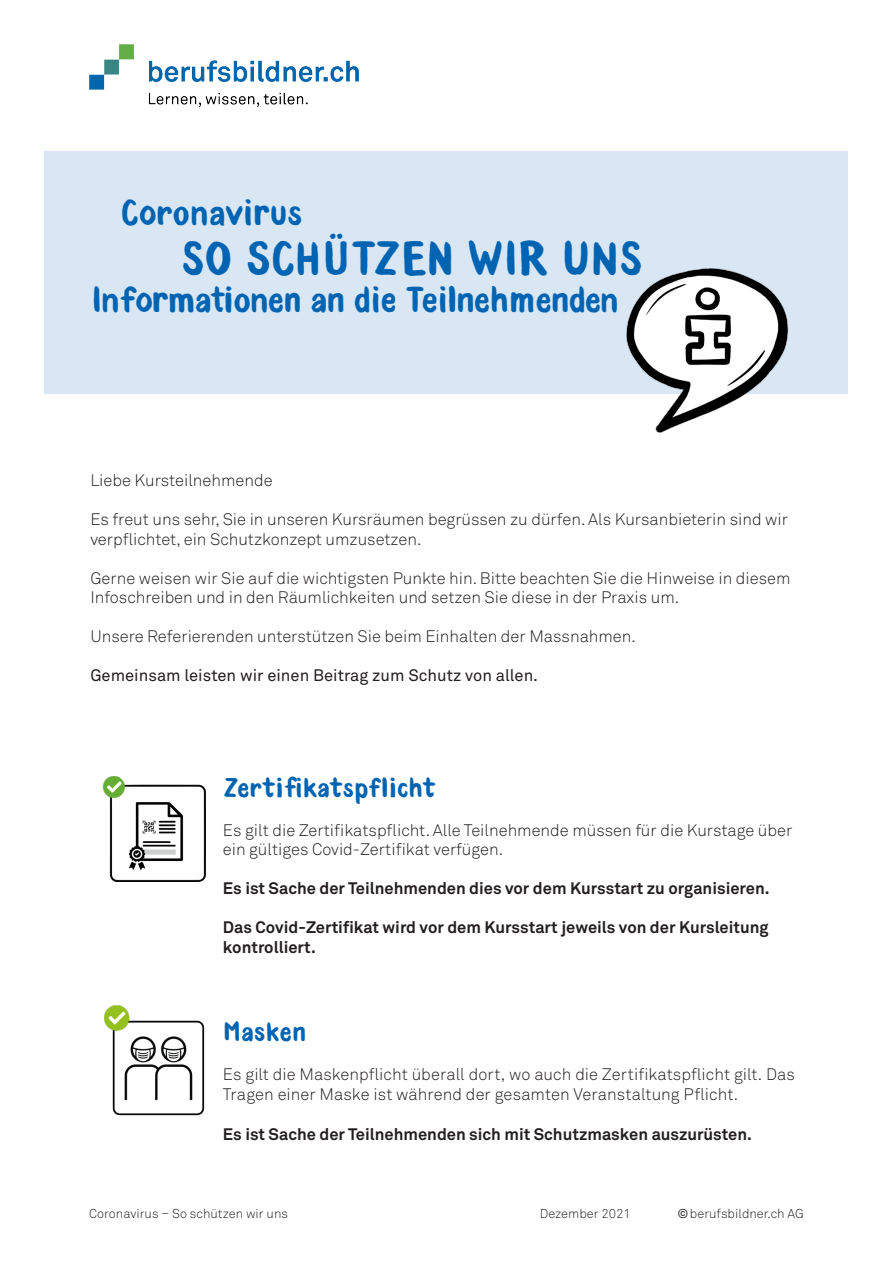
<style>
.page{position:relative;width:893px;height:1263px;background:#fff}
.page>*{position:absolute;margin:0;border:0;box-sizing:border-box;transform-origin:0 0}
.Titel_32pt{font:700 48px "Stift";letter-spacing:-.01em;color:#0164b2}
.Titel_32pt-2{font:700 36px "Stift";letter-spacing:-.01em;color:#0164b2}
.Titel_24pt{font:700 36px "Stift";letter-spacing:.005em;color:#0164b2}
.Titel_18pt{font:700 27px "Stift";letter-spacing:.015em;color:#0164b2}
.Titel_18pt-2{font:300 16.5px/19.5px "Akkurat Std";color:#231f20}
.Fliesstext_9_5pt{font:700 16.5px/19.5px "Akkurat Std";color:#231f20}
.Fliesstext_9_5pt-2{font:300 16.5px/19.5px "Akkurat Std";color:#231f20}
.t1{font:16.5px "Akkurat Std";color:#231f20}
.t2{font:300 12.75px "Akkurat Std";letter-spacing:.005em;color:#231f20}
.s1{font-weight:400}
</style>
<div class="page">
<img style="left:89px;top:45px;width:270px;height:61px">
<div style="left:45px;top:151px;width:803px;height:242px;background:#d9e7f4"></div>
<img style="left:590px;top:268px;width:230px;height:165px">
<img style="left:103px;top:776px;width:103px;height:105px">
<img style="left:112px;top:1020px;width:93px;height:96px">
<img style="left:105px;top:1005px;width:26px;height:26px">
<p class="Titel_24pt" style="left:121px;top:191px;width:183px">Coronavirus</p>
<p class="Titel_32pt" style="left:180px;top:229px;width:463px">SO SCHÜTZEN WIR UNS</p>
<p class="Titel_32pt-2" style="left:91px;top:278px;width:529px">Informationen an die Teilnehmenden</p>
<p class="Titel_18pt-2" style="left:90px;top:470px;width:184px">Liebe Kursteilnehmende</p>
<p class="Titel_18pt-2" style="left:90px;top:509px;width:699px">Es freut uns sehr, Sie in unseren Kursräumen begrüssen zu dürfen. Als Kursanbieterin sind wir verpflichtet, ein Schutzkonzept umzusetzen.</p>
<p class="Titel_18pt-2" style="left:90px;top:568px;width:702px">Gerne weisen wir Sie auf die wichtigsten Punkte hin. Bitte beachten Sie die Hinweise in diesem<br>Infoschreiben und in den Räumlichkeiten und setzen Sie diese in der Praxis um.</p>
<p class="Titel_18pt-2" style="left:90px;top:626px;width:547px">Unsere Referierenden unterstützen Sie beim Einhalten der Massnahmen.</p>
<p class="t1" style="left:90px;top:666px;width:449px">Gemeinsam leisten wir einen Beitrag zum Schutz von allen.</p>
<p class="Titel_18pt" style="left:223px;top:771px;width:212px">Zertifikatspflicht</p>
<p class="Fliesstext_9_5pt-2" style="left:223px;top:820px;width:571px">Es gilt die Zertifikatspflicht. Alle Teilnehmende müssen für die Kurstage über ein gültiges Covid-Zertifikat verfügen.</p>
<p class="Fliesstext_9_5pt" style="left:223px;top:878px;width:548px">Es ist Sache der Teilnehmenden dies vor dem Kursstart zu organisieren.</p>
<p class="Fliesstext_9_5pt" style="left:223px;top:917px;width:547px">Das Covid-Zertifikat wird vor dem Kursstart jeweils von der Kursleitung kontrolliert.</p>
<p class="Titel_18pt" style="left:223px;top:1016px;width:85px">Masken</p>
<p class="Titel_18pt-2" style="left:223px;top:1065px;width:573px">Es gilt die Maskenpflicht überall dort, wo auch die Zertifikatspflicht gilt. Das<br>Tragen einer Maske ist während der gesamten Veranstaltung Pflicht.</p>
<p class="Fliesstext_9_5pt" style="left:223px;top:1124px;width:531px">Es ist Sache der Teilnehmenden sich mit Schutzmasken auszurüsten.</p>
<p class="t2" style="left:89px;top:1206px;width:200px">Coronavirus – So schützen wir uns</p>
<p class="t2" style="left:540px;top:1206px;width:92px">Dezember 2021</p>
<p class="t2" style="left:677px;top:1206px;width:128px"><span class="s1">©</span>berufsbildner.ch AG</p>
</div>
